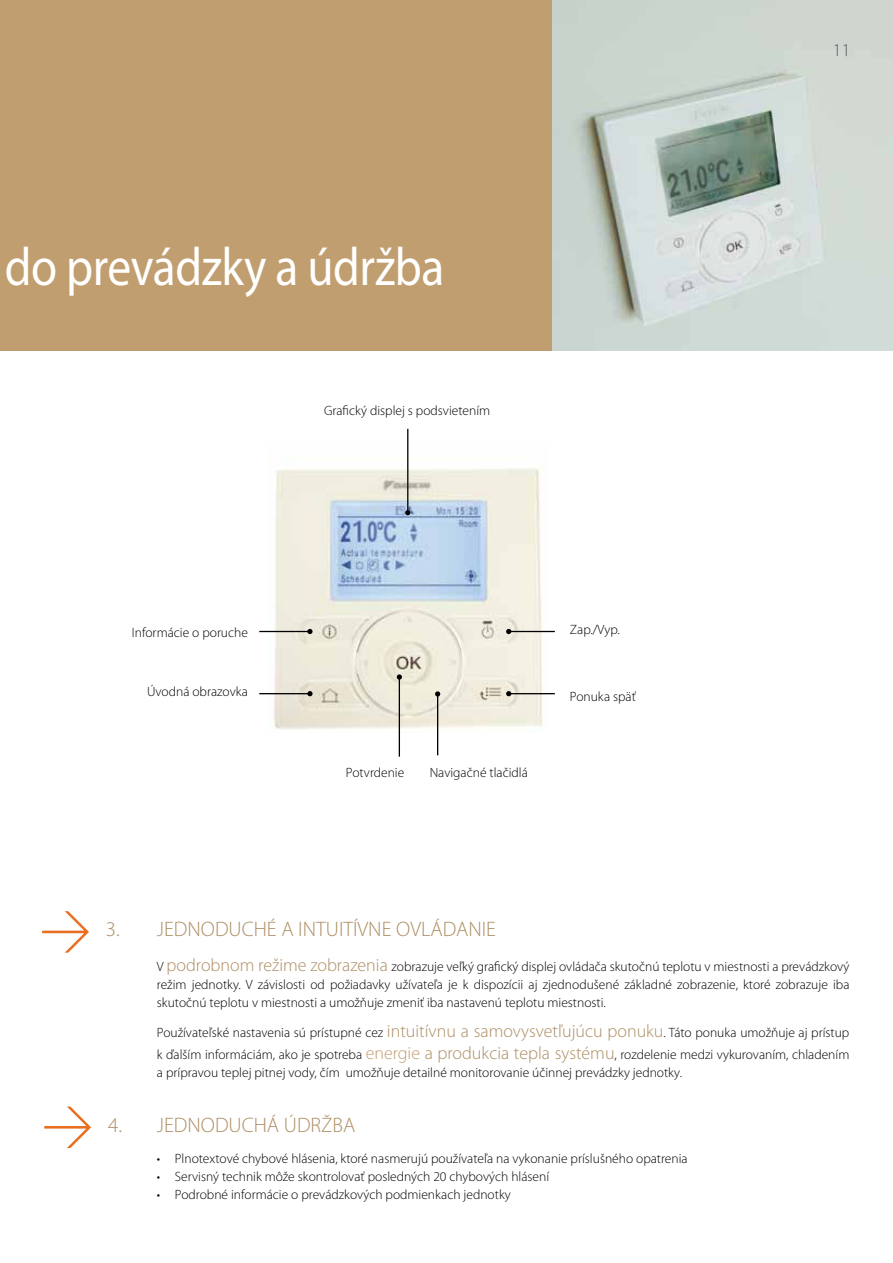
<style>
.page{position:relative;width:893px;height:1263px;background:#fff}
.page>*{position:absolute;margin:0;border:0;box-sizing:border-box;transform-origin:0 0}
.t1{font:54px "Myriad Pro";letter-spacing:-.01em;color:#fff;scale:.88 1}
.t2{font:300 21px "Myriad Pro";color:#ad8e63}
.t3{font:300 18px "Myriad Pro";color:#5a5b5d}
.t4{font:300 13.5px/18px "Myriad Pro";color:#000;text-align:justify}
.s1{font-size:18px;color:#ad8e63}
.s2{font-size:18px;color:#c19e6f}
</style>
<div class="page">
<div style="left:0;top:0;width:893px;height:351px;background:#c19e6f"></div>
<img style="left:267px;top:442px;width:281px;height:291px">
<hr style="left:407px;top:429px;width:1px;height:84px;background:#000">
<svg style="left:405px;top:510px;width:5px;height:5px"></svg>
<hr style="left:259px;top:631px;width:51px;height:1px;background:#000">
<svg style="left:307px;top:629px;width:6px;height:5px"></svg>
<hr style="left:509px;top:631px;width:46px;height:1px;background:#000">
<svg style="left:506px;top:629px;width:5px;height:5px"></svg>
<hr style="left:509px;top:693px;width:46px;height:1px;background:#000">
<svg style="left:506px;top:691px;width:5px;height:5px"></svg>
<hr style="left:259px;top:693px;width:51px;height:1px;background:#000">
<svg style="left:307px;top:691px;width:6px;height:5px"></svg>
<hr style="left:437px;top:694px;width:1px;height:61px;background:#000">
<svg style="left:435px;top:691px;width:5px;height:6px"></svg>
<hr style="left:399px;top:677px;width:1px;height:80px;background:#000">
<svg style="left:397px;top:674px;width:5px;height:6px"></svg>
<svg style="left:44px;top:1106px;width:47px;height:42px"></svg>
<svg style="left:42px;top:911px;width:47px;height:42px"></svg>
<img style="left:553px;top:0;width:340px;height:351px">
<h1 class="t1" style="left:5px;top:234px;width:501px">do prevádzky a údržba</h1>
<p class="t4" style="left:324px;top:401px;width:168px">Grafický displej s podsvietením</p>
<p class="t4" style="left:132px;top:623px;width:118px">Informácie o poruche</p>
<p class="t4" style="left:147px;top:682px;width:102px">Úvodná obrazovka</p>
<p class="t4" style="left:346px;top:764px;width:60px">Potvrdenie</p>
<p class="t4" style="left:430px;top:764px;width:100px">Navigačné tlačidlá</p>
<p class="t4" style="left:570px;top:620px;width:52px">Zap./Vyp.</p>
<p class="t4" style="left:570px;top:688px;width:68px">Ponuka späť</p>
<h2 class="t2" style="left:106px;top:918px;width:15px">3.</h2>
<h2 class="t2" style="left:157px;top:918px;width:341px">JEDNODUCHÉ A INTUITÍVNE OVLÁDANIE</h2>
<h3 class="t3" style="left:833px;top:40px;width:19px">11</h3>
<h2 class="t2" style="left:108px;top:1113px;width:15px">4.</h2>
<p class="t4" style="left:157px;top:958px;width:694px">V <span class="s1">podrobnom režime zobrazenia</span> zobrazuje veľký grafický displej ovládača skutočnú teplotu v miestnosti a prevádzkový režim jednotky. V závislosti od požiadavky užívateľa je k dispozícii aj zjednodušené základné zobrazenie, ktoré zobrazuje iba skutočnú teplotu v miestnosti a umožňuje zmeniť iba nastavenú teplotu miestnosti.</p>
<p class="t4" style="left:157px;top:1022px;width:694px;line-height:21.6px">Používateľské nastavenia sú prístupné cez <span class="s1">intuitívnu a samovysvetľujúcu ponuku</span>. Táto ponuka umožňuje aj prístup k ďalším informáciám, ako je spotreba <span class="s2">energie</span> <span class="s1">a produkcia tepla systému</span>, rozdelenie medzi vykurovaním, chladením</p>
<p class="t4" style="left:157px;top:1063px;width:527px">a prípravou teplej pitnej vody, čím umožňuje detailné monitorovanie účinnej prevádzky jednotky.</p>
<h2 class="t2" style="left:157px;top:1113px;width:200px">JEDNODUCHÁ ÚDRŽBA</h2>
<p class="t4" style="left:157px;top:1150px;width:532px">• Plnotextové chybové hlásenia, ktoré nasmerujú používateľa na vykonanie príslušného opatrenia</p>
<p class="t4" style="left:157px;top:1168px;width:394px">• Servisný technik môže skontrolovať posledných 20 chybových hlásení</p>
<p class="t4" style="left:157px;top:1186px;width:355px">• Podrobné informácie o prevádzkových podmienkach jednotky</p>
</div>
